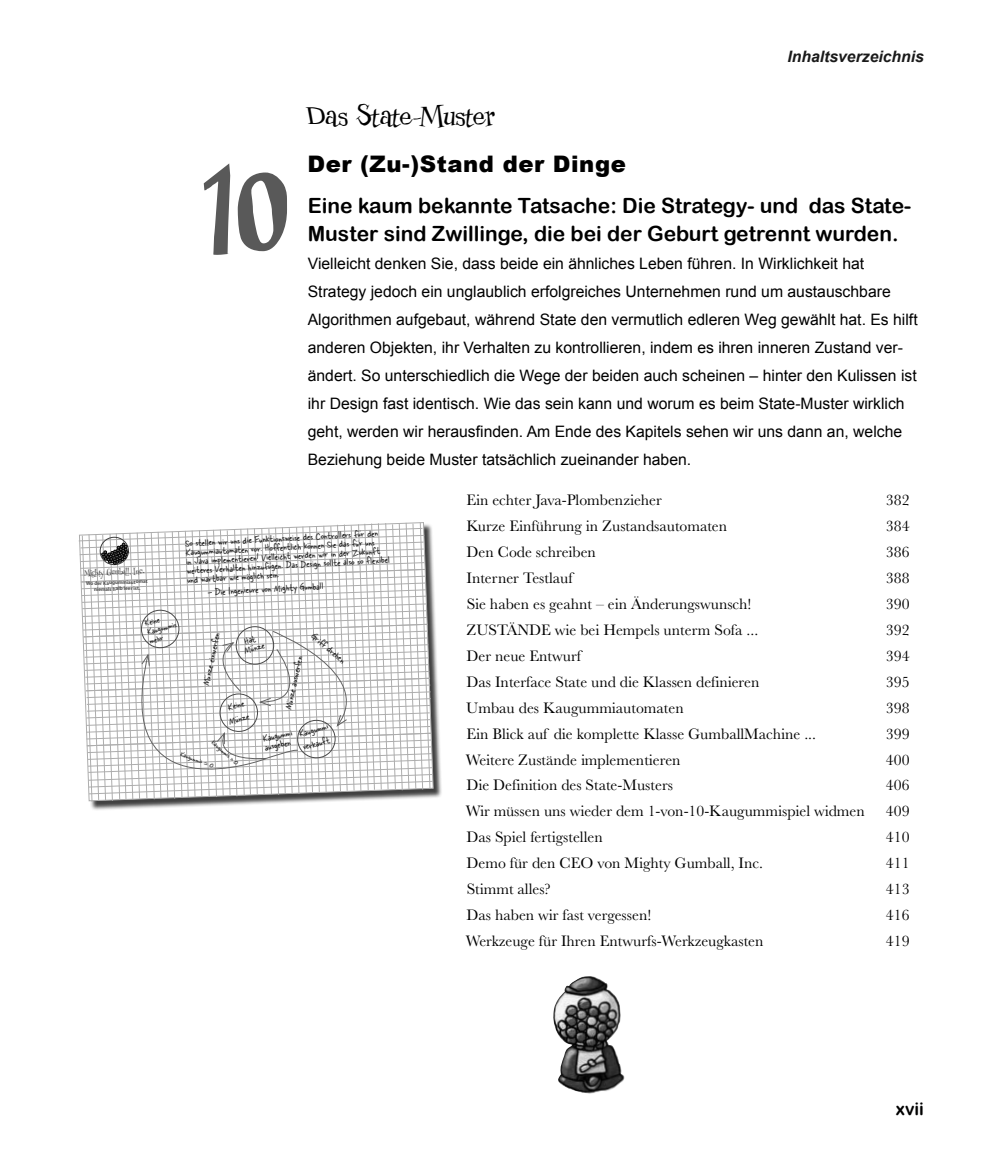
<style>
.page{position:relative;width:1008px;height:1166px;background:#fff}
.page>*{position:absolute;margin:0;border:0;box-sizing:border-box;transform-origin:0 0}
.t1{font:700 126px "Uncle Stinky";color:#595959}
.t2{font:31.5px "Couchlover";color:#000}
.Heading2{font:900 22.75px "Arial";letter-spacing:.025em;color:#000}
.ChapterIntro{font:21px/28px "Arial Rounded MT Bold";color:#000}
.t3{font:17.5px "Arial Rounded MT Bold";color:#000}
.t4{font:15.75px "Baskerville";color:#000}
.ChapterIntro-2{font:15.75px/28px "Arial";color:#000}
.t5{font:italic 700 15.75px "Arial";color:#1a1a1a}
.Annotate{font:10.5px/9.1px "Skippy Sharp";color:#2a2a2a}
.Annotate-2{font:9.8px/9.1px "Skippy Sharp";color:#2a2a2a}
.Code{font:8.05px "Mister Frisky";color:#505050}
.Annotate-3{font:7.52px "Skippy Sharp";color:#2a2a2a}
.Code-2{font:700 5.25px/6.3px "Myriad Pro";color:#505050;text-align:center}
</style>
<div class="page">
<img style="left:553px;top:976px;width:72px;height:118px">
<div style="left:80px;top:523px;width:363px;height:287px;background:#000;opacity:.75"></div>
<svg style="left:78px;top:522px;width:355px;height:288px"></svg>
<p class="t2" style="left:308px;top:95px;width:189px">Das State-Muster</p>
<p class="t5" style="left:787px;top:46px;width:138px">Inhaltsverzeichnis</p>
<p class="t1" style="left:199px;top:120px;width:91px">10</p>
<p class="Heading2" style="left:308px;top:148px;width:320px">Der (Zu-)Stand der Dinge</p>
<p class="ChapterIntro" style="left:308px;top:191px;width:605px">Eine kaum bekannte Tatsache: Die Strategy- und das State-<br>Muster sind Zwillinge, die bei der Geburt getrennt wurden.</p>
<p class="ChapterIntro-2" style="left:308px;top:250px;width:611px">Vielleicht denken Sie, dass beide ein ähnliches Leben führen. In Wirklichkeit hat Strategy jedoch ein unglaublich erfolgreiches Unternehmen rund um austauschbare Algorithmen aufgebaut, während State den vermutlich edleren Weg gewählt hat. Es hilft anderen Objekten, ihr Verhalten zu kontrollieren, indem es ihren inneren Zustand ver&shy;ändert. So unterschiedlich die Wege der beiden auch scheinen – hinter den Kulissen ist ihr Design fast identisch. Wie das sein kann und worum es beim State-Muster wirklich geht, werden wir herausfinden. Am Ende des Kapitels sehen wir uns dann an, welche Beziehung beide Muster tatsächlich zueinander haben.</p>
<p class="Code" style="left:84px;top:567px;width:62px;rotate:-2deg">Mighty Gumball, Inc.</p>
<p class="Code-2" style="left:86px;top:580px;width:63px;rotate:-2deg">Wo der Kaugummiautomat niemals halb leer ist.</p>
<p class="Annotate" style="left:185px;top:538px;width:205px;rotate:-3deg">So stellen wir uns die Funktionsweise des Controllers für den Kaugummiautomaten vor. Hoffentlich können Sie das für uns<br>in Java implementieren! Vielleicht werden wir in der Zukunft weiteres Verhalten hinzufügen. Das Design sollte also so flexibel und wartbar wie möglich sein.</p>
<p class="Annotate" style="left:207px;top:587px;width:118px;rotate:-3deg">- Die Ingenieure von Mighty Gumball</p>
<p class="Annotate-2" style="left:143px;top:618px;width:32px;rotate:-16deg">Keine<br>Kaugummis mehr</p>
<p class="Annotate" style="left:316px;top:630px;width:43px;rotate:40deg">Griff drehen</p>
<p class="Annotate" style="left:201px;top:684px;width:55px;rotate:-78deg">Münze einwerfen</p>
<p class="Annotate" style="left:240px;top:637px;width:22px;rotate:-16deg">Hat<br>Münze</p>
<p class="Annotate" style="left:283px;top:708px;width:56px;rotate:-78deg">Münze auswerfen</p>
<p class="Annotate" style="left:227px;top:702px;width:18px;rotate:-16deg">Keine</p>
<p class="Annotate" style="left:228px;top:716px;width:22px;rotate:-16deg">Münze</p>
<p class="Annotate" style="left:298px;top:729px;width:31px;rotate:-16deg">Kaugummi</p>
<p class="Annotate" style="left:301px;top:742px;width:29px;rotate:-16deg">verkauft</p>
<p class="Annotate" style="left:262px;top:733px;width:31px;rotate:-12deg">Kaugummi ausgeben</p>
<p class="Annotate-3" style="left:216px;top:737px;width:35px;rotate:42deg">Kaugummis &gt; 0</p>
<p class="Annotate-3" style="left:182px;top:749px;width:37px;rotate:19deg">Kaugummis = 0</p>
<p class="t4" style="left:466px;top:491px;width:197px">Ein echter Java-Plombenzieher</p>
<p class="t4" style="left:886px;top:491px;width:25px">382</p>
<p class="t4" style="left:466px;top:517px;width:262px">Kurze Einführung in Zustandsautomaten</p>
<p class="t4" style="left:886px;top:517px;width:25px">384</p>
<p class="t4" style="left:467px;top:543px;width:131px">Den Code schreiben</p>
<p class="t4" style="left:886px;top:543px;width:25px">386</p>
<p class="t4" style="left:466px;top:569px;width:108px">Interner Testlauf</p>
<p class="t4" style="left:886px;top:569px;width:25px">388</p>
<p class="t4" style="left:467px;top:595px;width:286px">Sie haben es geahnt – ein Änderungswunsch!</p>
<p class="t4" style="left:886px;top:595px;width:25px">390</p>
<p class="t4" style="left:466px;top:620px;width:293px">ZUSTÄNDE wie bei Hempels unterm Sofa ...</p>
<p class="t4" style="left:886px;top:620px;width:25px">392</p>
<p class="t4" style="left:467px;top:646px;width:116px">Der neue Entwurf</p>
<p class="t4" style="left:886px;top:646px;width:25px">394</p>
<p class="t4" style="left:467px;top:672px;width:294px">Das Interface State und die Klassen definieren</p>
<p class="t4" style="left:886px;top:672px;width:25px">395</p>
<p class="t4" style="left:466px;top:698px;width:219px">Umbau des Kaugummiautomaten</p>
<p class="t4" style="left:886px;top:698px;width:25px">398</p>
<p class="t4" style="left:466px;top:724px;width:351px">Ein Blick auf die komplette Klasse GumballMachine ...</p>
<p class="t4" style="left:886px;top:724px;width:25px">399</p>
<p class="t4" style="left:466px;top:750px;width:216px">Weitere Zustände implementieren</p>
<p class="t4" style="left:886px;top:750px;width:25px">400</p>
<p class="t4" style="left:467px;top:776px;width:208px">Die Definition des State-Musters</p>
<p class="t4" style="left:886px;top:776px;width:25px">406</p>
<p class="t4" style="left:466px;top:802px;width:401px">Wir müssen uns wieder dem 1-von-10-Kaugummispiel widmen</p>
<p class="t4" style="left:886px;top:802px;width:25px">409</p>
<p class="t4" style="left:467px;top:828px;width:138px">Das Spiel fertigstellen</p>
<p class="t4" style="left:886px;top:828px;width:25px">410</p>
<p class="t4" style="left:467px;top:854px;width:298px">Demo für den CEO von Mighty Gumball, Inc.</p>
<p class="t4" style="left:886px;top:854px;width:25px">411</p>
<p class="t4" style="left:467px;top:879px;width:86px">Stimmt alles?</p>
<p class="t4" style="left:886px;top:879px;width:25px">413</p>
<p class="t4" style="left:467px;top:905px;width:186px">Das haben wir fast vergessen!</p>
<p class="t4" style="left:886px;top:905px;width:25px">416</p>
<p class="t4" style="left:466px;top:931px;width:299px">Werkzeuge für Ihren Entwurfs-Werkzeugkasten</p>
<p class="t4" style="left:886px;top:931px;width:25px">419</p>
<p class="t3" style="left:896px;top:1098px;width:30px">xvii</p>
</div>
